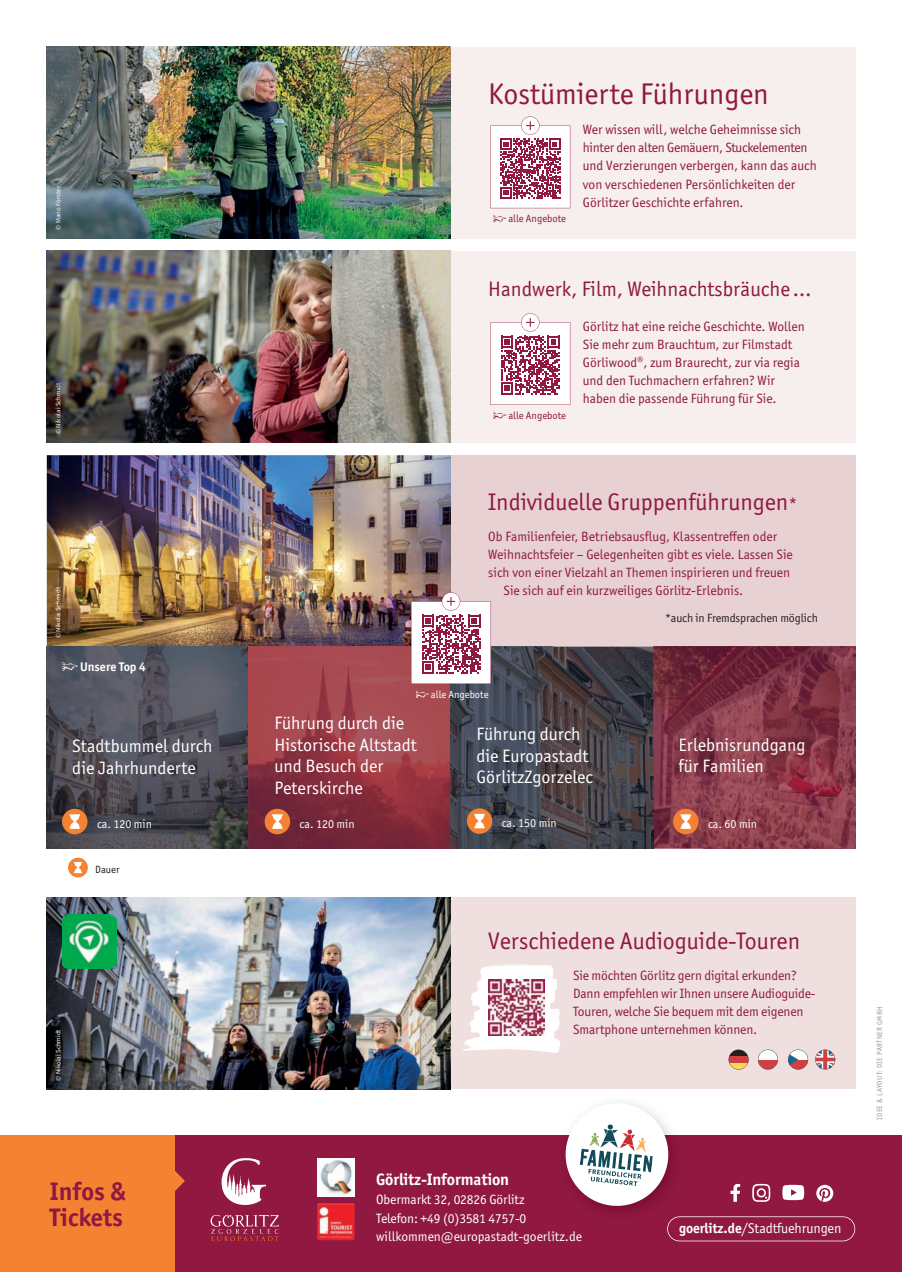
<style>
.page{position:relative;width:902px;height:1272px;background:#fff}
.page>*{position:absolute;margin:0;border:0;box-sizing:border-box;transform-origin:0 0}
.t1{font:30px "Officina Sans ITC Pro";color:#901841}
.t2{font:700 25.35px/25.3px "Officina Sans ITC Pro";color:#901841}
.t3{font:24px "Officina Sans ITC Pro";color:#901841}
.t4{font:21px "Officina Sans ITC Pro";color:#901841}
.t5{font:18px/21.6px "Officina Sans ITC Pro";color:#fff}
.t6{font:700 16.5px "Officina Sans ITC Pro";letter-spacing:-.01em;color:#fff}
.t7{font:14.25px "Officina Sans ITC Pro";letter-spacing:-.01em;color:#fff}
.t8{font:13.5px/18px "Officina Sans ITC Pro";color:#901841}
.t9{font:13.5px/19.5px "Officina Sans ITC Pro";letter-spacing:-.01em;color:#fff}
.t10{font:700 12.6px "Officina Sans ITC Pro";color:#fff}
.t11{font:12px "Officina Sans ITC Pro";color:#fff}
.t12{font:12px "Officina Sans ITC Pro";letter-spacing:-.01em;color:#231f20}
.t13{font:10.5px "Officina Sans ITC Pro";color:#901841}
.t14{font:10.5px "Officina Sans ITC Pro";color:#fff}
.t15{font:10.5px "Officina Sans ITC Pro";color:#231f20}
.t16{font:7.5px "Officina Sans ITC Pro";letter-spacing:.04em;color:#90a0a3}
.t17{font:6.75px "Source Sans Pro";color:#fff}
.s1{font-size:18px}
.s2{font-weight:700}
</style>
<div class="page">
<img style="left:47px;top:251px;width:404px;height:191px">
<div style="left:166px;top:1135px;width:735px;height:136px;background:#901841"></div>
<svg style="left:221px;top:1158px;width:45px;height:47px"></svg>
<svg style="left:210px;top:1214px;width:69px;height:27px"></svg>
<div style="left:0;top:1135px;width:174px;height:136px;background:#f48232"></div>
<svg style="left:174px;top:1169px;width:11px;height:22px"></svg>
<img style="left:47px;top:897px;width:404px;height:192px">
<img style="left:47px;top:455px;width:404px;height:393px">
<div style="left:451px;top:455px;width:404px;height:191px;background:#e7d1d2"></div>
<div style="left:451px;top:251px;width:404px;height:191px;background:#f6efee"></div>
<svg style="left:490px;top:313px;width:80px;height:92px;background:#dcb6c2"></svg>
<img style="left:47px;top:47px;width:404px;height:191px">
<div style="left:451px;top:47px;width:404px;height:191px;background:#f6efee"></div>
<svg style="left:490px;top:116px;width:80px;height:92px;background:#d8afbd"></svg>
<img style="left:653px;top:646px;width:202px;height:202px">
<img style="left:451px;top:646px;width:202px;height:202px">
<div style="left:451px;top:897px;width:404px;height:192px;background:#efe0df"></div>
<svg style="left:788px;top:1049px;width:20px;height:20px"></svg>
<svg style="left:757px;top:1049px;width:20px;height:20px"></svg>
<svg style="left:815px;top:1049px;width:20px;height:20px"></svg>
<svg style="left:728px;top:1049px;width:20px;height:20px"></svg>
<img style="left:62px;top:914px;width:54px;height:54px">
<img style="left:317px;top:1158px;width:37px;height:38px">
<img style="left:317px;top:1203px;width:37px;height:37px">
<svg style="left:752px;top:1183px;width:18px;height:18px"></svg>
<svg style="left:730px;top:1183px;width:10px;height:18px"></svg>
<svg style="left:816px;top:1184px;width:17px;height:17px"></svg>
<svg style="left:782px;top:1184px;width:22px;height:16px"></svg>
<svg style="left:411px;top:592px;width:80px;height:92px"></svg>
<svg style="left:563px;top:1100px;width:108px;height:108px"></svg>
<svg style="left:667px;top:1216px;width:188px;height:25px"></svg>
<div style="left:62px;top:808px;width:25px;height:26px;background:#f48232;border-radius:50%"></div>
<svg style="left:69px;top:814px;width:11px;height:14px"></svg>
<div style="left:264px;top:808px;width:26px;height:26px;background:#f48232;border-radius:50%"></div>
<svg style="left:272px;top:814px;width:11px;height:14px"></svg>
<div style="left:467px;top:808px;width:25px;height:25px;background:#f48232;border-radius:50%"></div>
<svg style="left:474px;top:813px;width:11px;height:15px"></svg>
<div style="left:673px;top:808px;width:25px;height:26px;background:#f48232;border-radius:50%"></div>
<svg style="left:680px;top:814px;width:11px;height:14px"></svg>
<svg style="left:68px;top:857px;width:20px;height:20px"></svg>
<svg style="left:74px;top:862px;width:8px;height:11px"></svg>
<svg style="left:462px;top:964px;width:98px;height:89px"></svg>
<img style="left:488px;top:979px;width:56px;height:56px">
<svg style="left:62px;top:662px;width:16px;height:8px"></svg>
<svg style="left:493px;top:412px;width:13px;height:7px"></svg>
<svg style="left:493px;top:215px;width:13px;height:7px"></svg>
<svg style="left:416px;top:690px;width:12px;height:8px"></svg>
<p class="t17" style="left:54px;top:230px;width:45px;rotate:-90deg">© Mario Förster</p>
<p class="t17" style="left:54px;top:434px;width:53px;rotate:-90deg">© Nikolai Schmidt</p>
<h1 class="t1" style="left:488px;top:76px;width:282px">Kostümierte Führungen</h1>
<p class="t8" style="left:583px;top:121px;width:235px">Wer wissen will, welche Geheimnisse sich hinter den alten Gemäuern, Stuckelementen und Verzierungen verbergen, kann das auch von verschiedenen Persönlichkeiten der Görlitzer Geschichte erfahren.</p>
<p class="t13" style="left:508px;top:212px;width:59px">alle Angebote</p>
<h3 class="t4" style="left:488px;top:276px;width:324px">Handwerk, Film, Weihnachtsbräuche …</h3>
<p class="t8" style="left:583px;top:317px;width:223px">Görlitz hat eine reiche Geschichte. Wollen Sie mehr zum Brauchtum, zur Filmstadt Görliwood®, zum Braurecht, zur via regia und den Tuchmachern erfahren? Wir haben die passende Führung für Sie.</p>
<p class="t13" style="left:508px;top:409px;width:59px">alle Angebote</p>
<p class="t17" style="left:54px;top:638px;width:53px;rotate:-90deg">© Nikolai Schmidt</p>
<p class="t10" style="left:80px;top:658px;width:67px">Unsere Top 4</p>
<h3 class="t5" style="left:72px;top:735px;width:142px">Stadtbummel durch die Jahrhunderte</h3>
<h3 class="t3" style="left:488px;top:488px;width:310px">Individuelle Gruppenführungen<span class="s1">*</span></h3>
<p class="t8" style="left:488px;top:527px;width:290px">Ob Familienfeier, Betriebsausflug, Klassentreffen oder</p>
<p class="t8" style="left:488px;top:545px;width:306px">Weihnachtsfeier – Gelegenheiten gibt es viele. Lassen Sie</p>
<p class="t8" style="left:488px;top:563px;width:303px">sich von einer Vielzahl an Themen inspirieren und freuen</p>
<p class="t8" style="left:503px;top:581px;width:241px">Sie sich auf ein kurzweiliges Görlitz-Erlebnis.</p>
<p class="t12" style="left:665px;top:611px;width:154px">*auch in Fremdsprachen möglich</p>
<p class="t14" style="left:431px;top:688px;width:59px">alle Angebote</p>
<h3 class="t5" style="left:274px;top:712px;width:144px">Führung durch die<br>Historische Altstadt und Besuch der<br>Peterskirche</h3>
<h3 class="t5" style="left:476px;top:723px;width:118px">Führung durch die Europastadt<br>GörlitzZgorzelec</h3>
<h3 class="t5" style="left:678px;top:733px;width:128px">Erlebnisrundgang für Familien</h3>
<p class="t11" style="left:97px;top:816px;width:56px">ca. 120 min</p>
<p class="t11" style="left:299px;top:816px;width:56px">ca. 120 min</p>
<p class="t11" style="left:501px;top:816px;width:56px">ca. 150 min</p>
<p class="t11" style="left:708px;top:816px;width:50px">ca. 60 min</p>
<p class="t15" style="left:95px;top:863px;width:26px">Dauer</p>
<p class="t17" style="left:54px;top:1080px;width:53px;rotate:-90deg">© Nikolai Schmidt</p>
<h3 class="t3" style="left:488px;top:926px;width:313px">Verschiedene Audioguide-Touren</h3>
<p class="t8" style="left:573px;top:966px;width:244px">Sie möchten Görlitz gern digital erkunden?<br>Dann empfehlen wir Ihnen unsere Audioguide-Touren, welche Sie bequem mit dem eigenen Smartphone unternehmen können.</p>
<h2 class="t2" style="left:50px;top:1178px;width:77px">Infos &amp;<br>Tickets</h2>
<p class="t6" style="left:376px;top:1169px;width:134px">Görlitz-Information</p>
<p class="t9" style="left:376px;top:1189px;width:151px">Obermarkt 32, 02826 Görlitz<br>Telefon: +49 (0)3581 4757-0</p>
<p class="t9" style="left:376px;top:1226px;width:207px">willkommen@europastadt-goerlitz.de</p>
<p class="t7" style="left:679px;top:1219px;width:164px"><span class="s2">goerlitz.de</span>/Stadtfuehrungen</p>
<p class="t16" style="left:875px;top:1119px;width:115px;rotate:-90deg">IDEE &amp; LAYOUT: DIE PARTNER GMBH</p>
</div>
